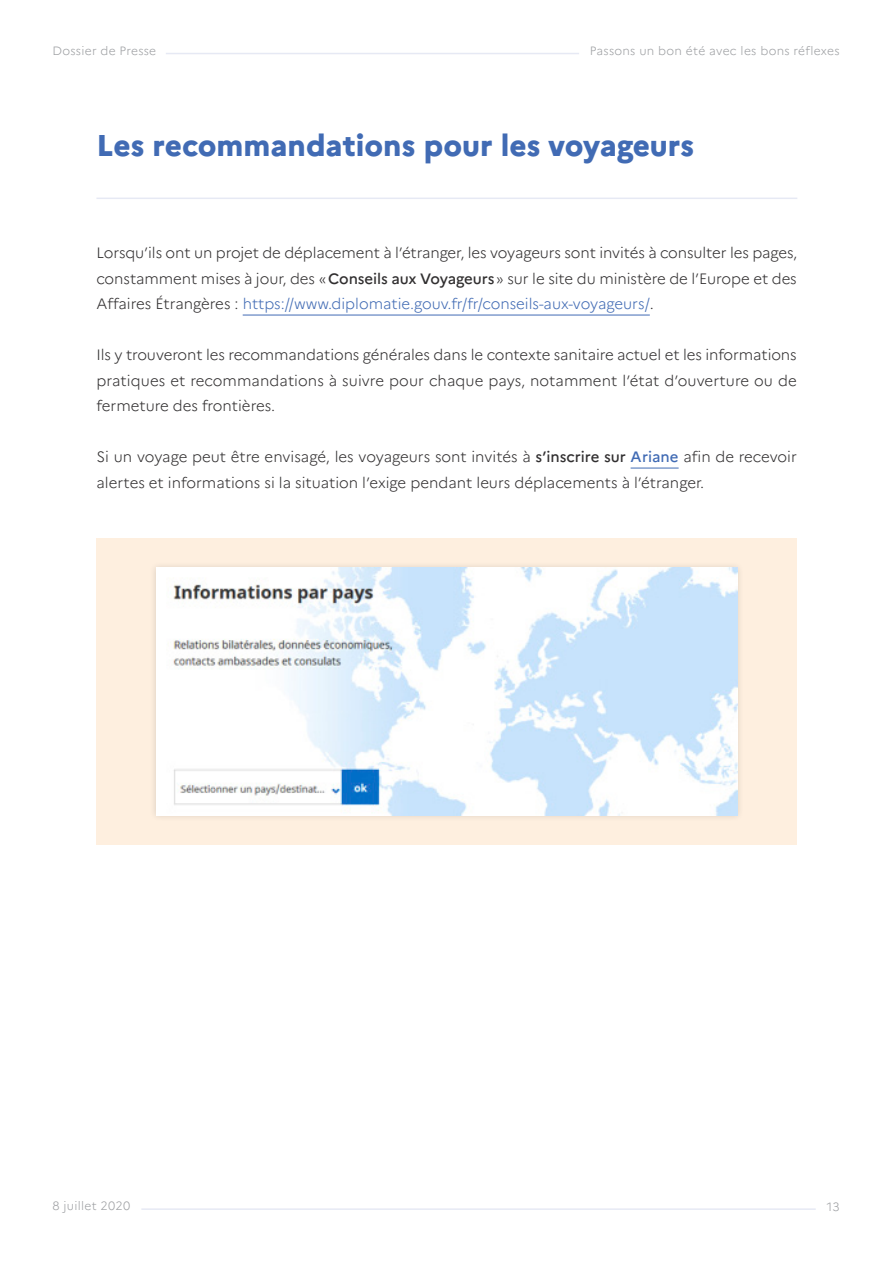
<style>
.page{position:relative;width:893px;height:1263px;background:#fff}
.page>*{position:absolute;margin:0;border:0;box-sizing:border-box;transform-origin:0 0}
.t1{font:800 30px "Marianne";color:#416bb4}
.BODY{font:300 15px/25.5px "Marianne";color:#312f30;text-align:justify}
.t2{font:300 12px "Marianne";letter-spacing:.025em;color:#9d9fa2}
.s1{font-weight:500}
.s2{color:#416bb4}
.s3{font-weight:500;color:#416bb4}
</style>
<div class="page">
<hr style="left:141px;top:1208px;width:675px;height:2px;background:#e6e9f4">
<hr style="left:166px;top:53px;width:413px;height:1px;background:#e6e9f4">
<div style="left:96px;top:538px;width:701px;height:306px;background:#feefdf"></div>
<hr style="left:243px;top:315px;width:407px;height:1px;background:#416bb4">
<hr style="left:631px;top:468px;width:48px;height:1px;background:#416bb4">
<hr style="left:96px;top:198px;width:701px;height:1px;background:#e6e9f4">
<div style="left:149px;top:561px;width:595px;height:261px;background:#f7e9d9"></div>
<img style="left:156px;top:567px;width:581px;height:249px">
<p class="t2" style="left:52px;top:43px;width:105px">Dossier de Presse</p>
<p class="t2" style="left:590px;top:43px;width:251px">Passons un bon été avec les bons réflexes</p>
<p class="t1" style="left:96px;top:127px;width:599px">Les recommandations pour les voyageurs</p>
<p class="BODY" style="left:96px;top:240px;width:702px">Lorsqu’ils ont un projet de déplacement à l’étranger, les voyageurs sont invités à consulter les pages, constamment mises à jour, des «<span class="s1">Conseils aux Voyageurs</span>» sur le site du ministère de l’Europe et des Affaires Étrangères : <span class="s2">https://www.diplomatie.gouv.fr/fr/conseils-aux-voyageurs/</span>.</p>
<p class="BODY" style="left:96px;top:342px;width:702px">Ils y trouveront les recommandations générales dans le contexte sanitaire actuel et les informations pratiques et recommandations à suivre pour chaque pays, notamment l’état d’ouverture ou de fermeture des frontières.</p>
<p class="BODY" style="left:96px;top:444px;width:702px">Si un voyage peut être envisagé, les voyageurs sont invités à <span class="s1">s’inscrire sur</span> <span class="s3">Ariane</span> afin de recevoir alertes et informations si la situation l’exige pendant leurs déplacements à l’étranger.</p>
<p class="t2" style="left:52px;top:1199px;width:79px">8 juillet 2020</p>
<p class="t2" style="left:827px;top:1200px;width:14px">13</p>
</div>
